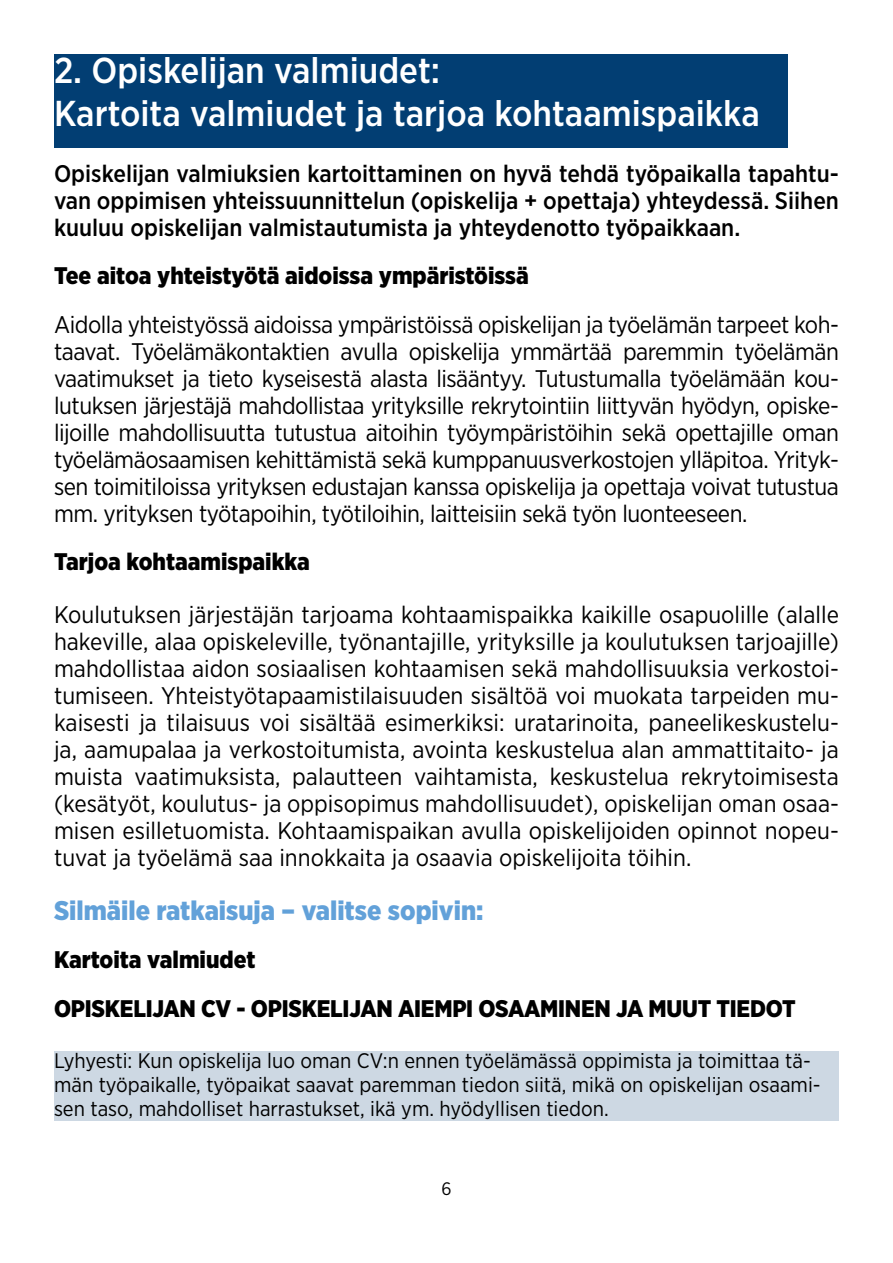
<style>
.page{position:relative;width:893px;height:1263px;background:#fff}
.page>*{position:absolute;margin:0;border:0;box-sizing:border-box;transform-origin:0 0}
.t1{font:500 36px "Gotham Narrow";color:#fff}
.t2{font:900 27px "Gotham Narrow";color:#62a1d9}
.t3{font:24px/27px "Gotham Narrow";letter-spacing:-.02em;color:#000;text-align:justify}
.t4{font:500 24px/27px "Gotham Narrow";color:#000;text-align:justify}
.Ratkaisu{font:900 24px "Gotham Narrow";letter-spacing:-.01em;color:#000}
._1_1{font:900 24px "Gotham Narrow";color:#000}
.Lyhyesti{font:21px/24px "Gotham Narrow";color:#000}
.t5{font:18px "Gotham Narrow";color:#000}
</style>
<div class="page">
<div style="left:54px;top:54px;width:734px;height:93px;background:#023e73"></div>
<div style="left:54px;top:1051px;width:785px;height:69px;background:#cdd8e3"></div>
<p class="t1" style="left:54px;top:47px;width:388px">2. Opiskelijan valmiudet:</p>
<p class="t1" style="left:54px;top:91px;width:707px">Kartoita valmiudet ja tarjoa kohtaamispaikka</p>
<p class="t4" style="left:54px;top:159px;width:786px">Opiskelijan valmiuksien kartoittaminen on hyvä tehdä työpaikalla tapahtu&shy;van oppimisen yhteissuunnittelun (opiskelija + opettaja) yhteydessä. Siihen kuuluu opiskelijan valmistautumista ja yhteydenotto työpaikkaan.</p>
<p class="Ratkaisu" style="left:54px;top:260px;width:476px">Tee aitoa yhteistyötä aidoissa ympäristöissä</p>
<p class="t3" style="left:54px;top:310px;width:786px">Aidolla yhteistyössä aidoissa ympäristöissä opiskelijan ja työelämän tarpeet koh&shy;taavat. Työelämäkontaktien avulla opiskelija ymmärtää paremmin työelämän vaatimukset ja tieto kyseisestä alasta lisääntyy. Tutustumalla työelämään kou&shy;lutuksen järjestäjä mahdollistaa yrityksille rekrytointiin liittyvän hyödyn, opiske&shy;lijoille mahdollisuutta tutustua aitoihin työympäristöihin sekä opettajille oman työelämäosaamisen kehittämistä sekä kumppanuusverkostojen ylläpitoa. Yrityk&shy;sen toimitiloissa yrityksen edustajan kanssa opiskelija ja opettaja voivat tutustua mm. yrityksen työtapoihin, työtiloihin, laitteisiin sekä työn luonteeseen.</p>
<p class="Ratkaisu" style="left:54px;top:546px;width:257px">Tarjoa kohtaamispaikka</p>
<p class="t3" style="left:54px;top:600px;width:786px">Koulutuksen järjestäjän tarjoama kohtaamispaikka kaikille osapuolille (alalle hakeville, alaa opiskeleville, työnantajille, yrityksille ja koulutuksen tarjoajille) mahdollistaa aidon sosiaalisen kohtaamisen sekä mahdollisuuksia verkostoi&shy;tumiseen. Yhteistyötapaamistilaisuuden sisältöä voi muokata tarpeiden mu&shy;kaisesti ja tilaisuus voi sisältää esimerkiksi: uratarinoita, paneelikeskustelu&shy;ja, aamupalaa ja verkostoitumista, avointa keskustelua alan ammattitaito- ja muista vaatimuksista, palautteen vaihtamista, keskustelua rekrytoimisesta (kesätyöt, koulutus- ja oppisopimus mahdollisuudet), opiskelijan oman osaa&shy;misen esilletuomista. Kohtaamispaikan avulla opiskelijoiden opinnot nopeu&shy;tuvat ja työelämä saa innokkaita ja osaavia opiskelijoita töihin.</p>
<p class="t2" style="left:54px;top:892px;width:431px">Silmäile ratkaisuja – valitse sopivin:</p>
<p class="_1_1" style="left:54px;top:944px;width:203px">Kartoita valmiudet</p>
<p class="Ratkaisu" style="left:54px;top:992px;width:743px">OPISKELIJAN CV - OPISKELIJAN AIEMPI OSAAMINEN JA MUUT TIEDOT</p>
<p class="Lyhyesti" style="left:54px;top:1048px;width:768px">Lyhyesti: Kun opiskelija luo oman CV:n ennen työelämässä oppimista ja toimittaa tä&shy;män työpaikalle, työpaikat saavat paremman tiedon siitä, mikä on opiskelijan osaami&shy;sen taso, mahdolliset harrastukset, ikä ym. hyödyllisen tiedon.</p>
<p class="t5" style="left:441px;top:1177px;width:12px">6</p>
</div>
